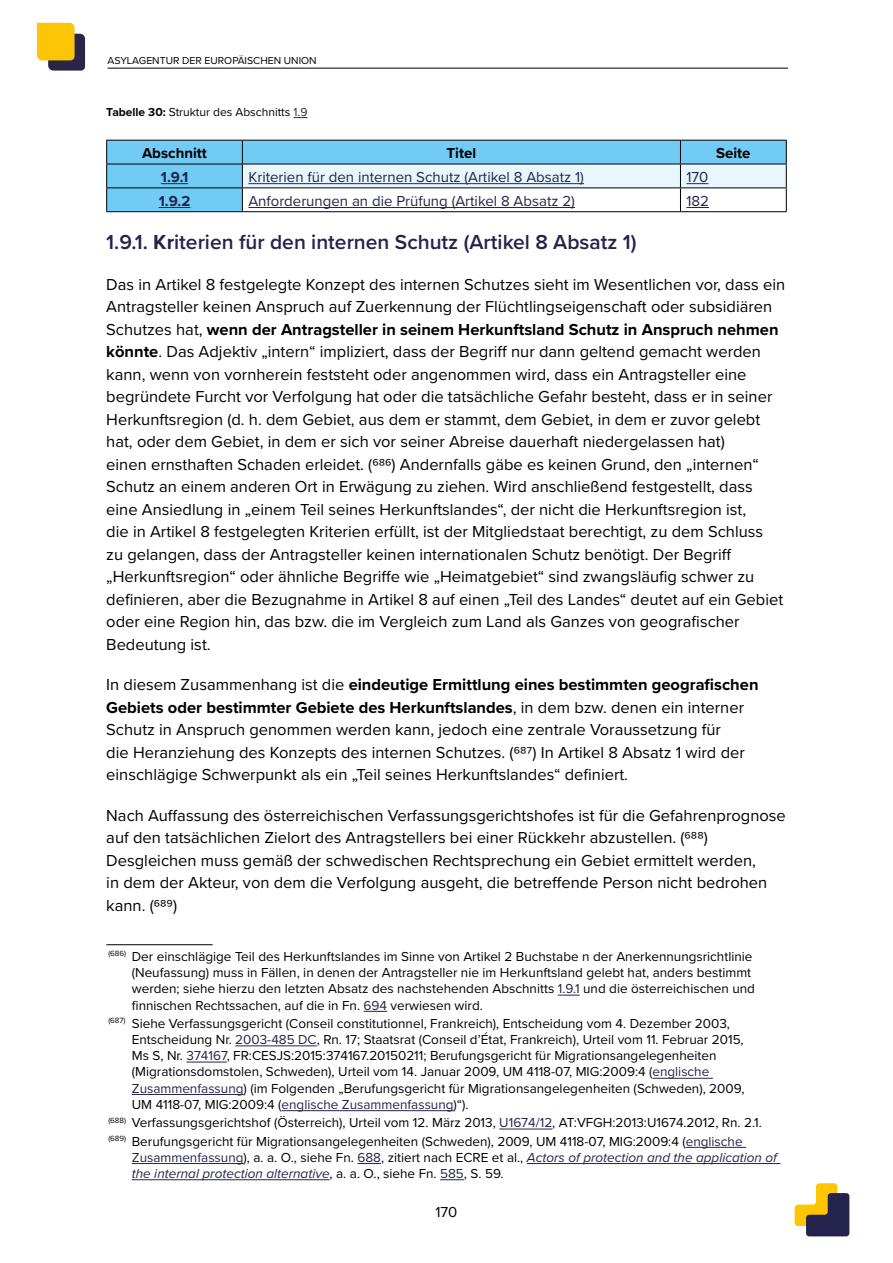
<style>
.page{position:relative;width:893px;height:1263px;background:#fff}
.page>*{position:absolute;margin:0;border:0;box-sizing:border-box;transform-origin:0 0}
.title_3{font:600 21px "Proxima Nova";color:#24234c}
.body{font:16.5px/22.5px "Proxima Nova";color:#000}
.table_body{font:15px "Proxima Nova";color:#23244c}
.table_head_center{font:700 15px "Proxima Nova";color:#000}
.table_head_center-2{font:700 15px "Proxima Nova";color:#23244c}
.t1{font:15px "Proxima Nova";color:#000}
.footnotes{font:13.5px/16.2px "Proxima Nova";color:#000}
.table_title{font:12px "Proxima Nova";color:#000}
.t2{font:10.5px "Proxima Nova";color:#000}
.s1{font-weight:700}
.s2{color:#23244c}
.s3{font-style:italic;color:#23244c}
</style>
<div class="page">
<hr style="left:108px;top:68px;width:680px;height:1px;background:#000">
<svg style="left:37px;top:23px;width:48px;height:48px;background:#c29f35"></svg>
<svg style="left:795px;top:1183px;width:54px;height:53px"></svg>
<svg style="left:293px;top:117px;width:14px;height:1px"></svg>
<div style="left:107px;top:141px;width:135px;height:70px;background:#71cbf4"></div>
<hr style="left:106px;top:140px;width:136px;height:1px;background:#000">
<hr style="left:242px;top:140px;width:438px;height:1px;background:#000">
<hr style="left:680px;top:140px;width:107px;height:1px;background:#000">
<hr style="left:106px;top:164px;width:136px;height:1px;background:#000">
<hr style="left:106px;top:187px;width:136px;height:1px;background:#000">
<svg style="left:106px;top:141px;width:1px;height:70px"></svg>
<hr style="left:106px;top:211px;width:136px;height:1px;background:#000">
<hr style="left:242px;top:211px;width:438px;height:1px;background:#000">
<hr style="left:680px;top:211px;width:107px;height:1px;background:#000">
<svg style="left:161px;top:183px;width:27px;height:1px"></svg>
<hr style="left:159px;top:207px;width:31px;height:1px;background:#23244c">
<svg style="left:242px;top:141px;width:545px;height:70px"></svg>
<hr style="left:106px;top:944px;width:107px;height:1px;background:#000">
<svg style="left:558px;top:995px;width:22px;height:1px"></svg>
<svg style="left:364px;top:1011px;width:23px;height:1px"></svg>
<hr style="left:235px;top:1045px;width:82px;height:1px;background:#23244c">
<hr style="left:186px;top:1062px;width:41px;height:1px;background:#23244c">
<hr style="left:652px;top:1078px;width:61px;height:1px;background:#23244c">
<hr style="left:132px;top:1094px;width:112px;height:1px;background:#23244c">
<hr style="left:282px;top:1110px;width:172px;height:1px;background:#23244c">
<hr style="left:499px;top:1128px;width:53px;height:1px;background:#23244c">
<hr style="left:686px;top:1147px;width:60px;height:1px;background:#23244c">
<hr style="left:132px;top:1163px;width:112px;height:1px;background:#23244c">
<svg style="left:357px;top:1163px;width:24px;height:1px"></svg>
<hr style="left:527px;top:1163px;width:253px;height:1px;background:#23244c">
<hr style="left:132px;top:1179px;width:198px;height:1px;background:#23244c">
<svg style="left:440px;top:1179px;width:24px;height:1px"></svg>
<p class="t2" style="left:108px;top:52px;width:211px">ASYLAGENTUR DER EUROPÄISCHEN UNION</p>
<p class="table_title" style="left:106px;top:103px;width:203px"><span class="s1">Tabelle 30:</span> Struktur des Abschnitts <span class="s2">1.9</span></p>
<p class="table_head_center" style="left:142px;top:142px;width:67px">Abschnitt</p>
<p class="table_head_center" style="left:447px;top:142px;width:31px">Titel</p>
<p class="table_head_center" style="left:716px;top:142px;width:36px">Seite</p>
<p class="table_head_center-2" style="left:161px;top:166px;width:29px">1.9.1</p>
<p class="table_body" style="left:248px;top:166px;width:337px">Kriterien für den internen Schutz (Artikel 8 Absatz 1)</p>
<p class="table_body" style="left:686px;top:166px;width:23px">170</p>
<p class="table_head_center-2" style="left:159px;top:190px;width:33px">1.9.2</p>
<p class="table_body" style="left:248px;top:190px;width:328px">Anforderungen an die Prüfung (Artikel 8 Absatz 2)</p>
<p class="table_body" style="left:686px;top:190px;width:24px">182</p>
<p class="title_3" style="left:106px;top:227px;width:532px">1.9.1. <span class="s1">Kr</span>iterien für den internen Schutz (Artikel 8 Absatz 1)</p>
<p class="body" style="left:106px;top:272px;width:680px">Das in Artikel 8 festgelegte Konzept des internen Schutzes sieht im Wesentlichen vor, dass ein Antragsteller keinen Anspruch auf Zuerkennung der Flüchtlingseigenschaft oder subsidiären Schutzes hat, <span class="s1">wenn der Antragsteller in seinem Herkunftsland Schutz in Anspruch nehmen könnte</span>. Das Adjektiv „intern“ impliziert, dass der Begriff nur dann geltend gemacht werden kann, wenn von vornherein feststeht oder angenommen wird, dass ein Antragsteller eine begründete Furcht vor Verfolgung hat oder die tatsächliche Gefahr besteht, dass er in seiner Herkunftsregion (d. h. dem Gebiet, aus dem er stammt, dem Gebiet, in dem er zuvor gelebt hat, oder dem Gebiet, in dem er sich vor seiner Abreise dauerhaft niedergelassen hat)<br>einen ernsthaften Schaden erleidet. (686) Andernfalls gäbe es keinen Grund, den „internen“ Schutz an einem anderen Ort in Erwägung zu ziehen. Wird anschließend festgestellt, dass eine Ansiedlung in „einem Teil seines Herkunftslandes“, der nicht die Herkunftsregion ist,<br>die in Artikel 8 festgelegten Kriterien erfüllt, ist der Mitgliedstaat berechtigt, zu dem Schluss<br>zu gelangen, dass der Antragsteller keinen internationalen Schutz benötigt. Der Begriff „Herkunftsregion“ oder ähnliche Begriffe wie „Heimatgebiet“ sind zwangsläufig schwer zu definieren, aber die Bezugnahme in Artikel 8 auf einen „Teil des Landes“ deutet auf ein Gebiet oder eine Region hin, das bzw. die im Vergleich zum Land als Ganzes von geografischer Bedeutung ist.</p>
<p class="body" style="left:106px;top:673px;width:654px">In diesem Zusammenhang ist die <span class="s1">eindeutige Ermittlung eines bestimmten geografischen Gebiets oder bestimmter Gebiete des Herkunftslandes</span>, in dem bzw. denen ein interner Schutz in Anspruch genommen werden kann, jedoch eine zentrale Voraussetzung für<br>die Heranziehung des Konzepts des internen Schutzes. (687) In Artikel 8 Absatz 1 wird der einschlägige Schwerpunkt als ein „Teil seines Herkunftslandes“ definiert.</p>
<p class="body" style="left:106px;top:803px;width:681px">Nach Auffassung des österreichischen Verfassungsgerichtshofes ist für die Gefahrenprognose auf den tatsächlichen Zielort des Antragstellers bei einer Rückkehr abzustellen. (688)<br>Desgleichen muss gemäß der schwedischen Rechtsprechung ein Gebiet ermittelt werden,<br>in dem der Akteur, von dem die Verfolgung ausgeht, die betreffende Person nicht bedrohen kann. (689)</p>
<p class="footnotes" style="left:132px;top:948px;width:625px;text-indent:-23px"><sup>(686)</sup> Der einschlägige Teil des Herkunftslandes im Sinne von Artikel 2 Buchstabe n der Anerkennungsrichtlinie (Neufassung) muss in Fällen, in denen der Antragsteller nie im Herkunftsland gelebt hat, anders bestimmt werden; siehe hierzu den letzten Absatz des nachstehenden Abschnitts <span class="s2">1.9.1</span> und die österreichischen und finnischen Rechtssachen, auf die in Fn. <span class="s2">694</span> verwiesen wird.</p>
<p class="footnotes" style="left:132px;top:1015px;width:614px;text-indent:-23px"><sup>(687)</sup> Siehe Verfassungsgericht (Conseil constitutionnel, Frankreich), Entscheidung vom 4. Dezember 2003, Entscheidung Nr. <span class="s2">2003-485 DC</span>, Rn. 17; Staatsrat (Conseil d’État, Frankreich), Urteil vom 11. Februar 2015, Ms S, Nr. <span class="s2">374167</span>, FR:CESJS:2015:374167.20150211; Berufungsgericht für Migrationsangelegenheiten (Migrationsdomstolen, Schweden), Urteil vom 14. Januar 2009, UM 4118-07, MIG:2009:4 (<span class="s2">englische Zusammenfassung</span>) (im Folgenden „Berufungsgericht für Migrationsangelegenheiten (Schweden), 2009, UM 4118-07, MIG:2009:4 (<span class="s2">englische Zusammenfassung</span>)“).</p>
<p class="footnotes" style="left:108px;top:1114px;width:655px"><sup>(688)</sup> Verfassungsgerichtshof (Österreich), Urteil vom 12. März 2013, <span class="s2">U1674/12</span>, AT:VFGH:2013:U1674.2012, Rn. 2.1.</p>
<p class="footnotes" style="left:132px;top:1132px;width:647px;text-indent:-23px"><sup>(689)</sup> Berufungsgericht für Migrationsangelegenheiten (Schweden), 2009, UM 4118-07, MIG:2009:4 (<span class="s2">englische<br>Zusammenfassung</span>), a. a. O., siehe Fn. <span class="s2">688</span>, zitiert nach ECRE et al., <span class="s3">Actors of protection and the application of the internal protection alternative</span>, a. a. O., siehe Fn. <span class="s2">585</span>, S. 59.</p>
<p class="t1" style="left:435px;top:1201px;width:23px">170</p>
</div>
